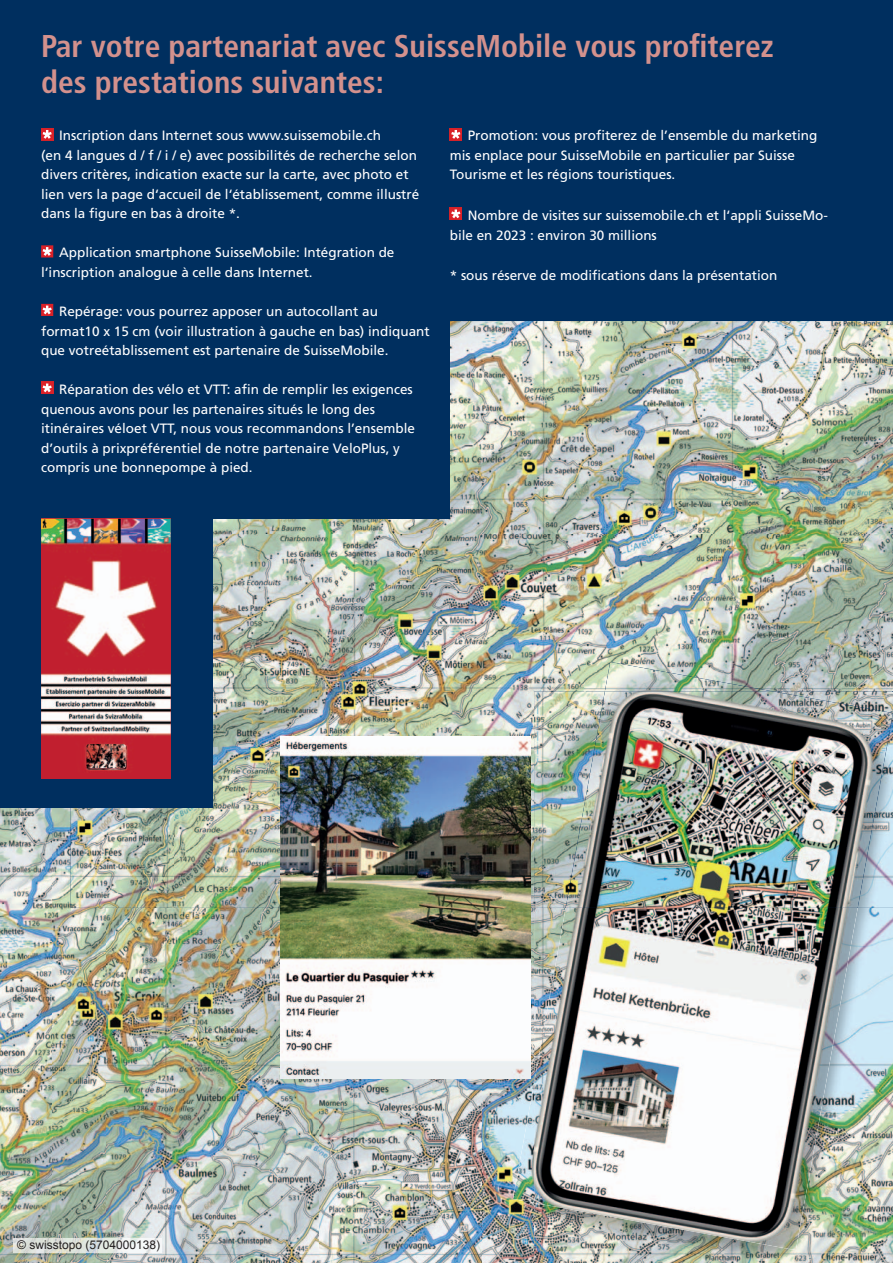
<style>
.page{position:relative;width:893px;height:1263px;background:#fff}
.page>*{position:absolute;margin:0;border:0;box-sizing:border-box;transform-origin:0 0}
.t1{font:700 condensed 31.5px/36px "Frutiger LT Pro";color:#d3918d}
.t2{font:13.5px/19.5px "Frutiger LT Pro";color:#fff}
.t3{font:12px "Arial";color:#231f20}
</style>
<div class="page">
<div style="left:71px;top:0;width:822px;height:908px;background:#002f5f"></div>
<img style="left:0;top:808px;width:53px;height:455px">
<img style="left:53px;top:808px;width:53px;height:455px">
<img style="left:106px;top:908px;width:214px;height:355px">
<img style="left:481px;top:908px;width:53px;height:355px">
<img style="left:320px;top:1079px;width:161px;height:184px">
<img style="left:213px;top:321px;width:680px;height:213px">
<img style="left:213px;top:534px;width:371px;height:214px">
<img style="left:584px;top:534px;width:309px;height:158px">
<img style="left:173px;top:748px;width:108px;height:160px">
<img style="left:530px;top:748px;width:4px;height:160px">
<img style="left:71px;top:808px;width:102px;height:100px">
<div style="left:0;top:0;width:450px;height:519px;background:#002f5f"></div>
<div style="left:0;top:506px;width:213px;height:302px;background:#002f5f"></div>
<div style="left:41px;top:128px;width:12px;height:12px;background:#da2128"></div>
<svg style="left:43px;top:130px;width:9px;height:9px"></svg>
<div style="left:41px;top:245px;width:12px;height:12px;background:#da2128"></div>
<svg style="left:43px;top:247px;width:9px;height:9px"></svg>
<svg style="left:41px;top:304px;width:12px;height:12px"></svg>
<svg style="left:43px;top:306px;width:9px;height:8px"></svg>
<svg style="left:41px;top:382px;width:12px;height:12px"></svg>
<svg style="left:43px;top:383px;width:9px;height:9px"></svg>
<img style="left:14px;top:1238px;width:148px;height:14px">
<img style="left:41px;top:519px;width:130px;height:260px">
<img style="left:86px;top:744px;width:40px;height:24px;border-radius:3px">
<div style="left:450px;top:128px;width:12px;height:12px;background:#da2128"></div>
<svg style="left:451px;top:130px;width:9px;height:9px"></svg>
<svg style="left:450px;top:208px;width:12px;height:12px"></svg>
<svg style="left:451px;top:209px;width:9px;height:9px"></svg>
<img style="left:281px;top:737px;width:249px;height:342px">
<img style="left:534px;top:908px;width:359px;height:355px">
<img style="left:534px;top:692px;width:32px;height:216px">
<img style="left:513px;top:1082px;width:21px;height:121px">
<img style="left:605px;top:662px;width:169px;height:30px">
<img style="left:534px;top:908px;width:324px;height:342px">
<img style="left:566px;top:692px;width:327px;height:216px">
<h1 class="t1" style="left:41px;top:29px;width:734px">Par votre partenariat avec SuisseMobile vous profiterez des prestations suivantes:</h1>
<p class="t2" style="left:41px;top:127px;width:380px;text-indent:18px">Inscription dans Internet sous www.suissemobile.ch<br>(en 4 langues d / f / i / e) avec possibilités de recherche selon divers critères, indication exacte sur la carte, avec photo et lien vers la page d‘accueil de l‘établissement, comme illustré dans la figure en bas à droite *.</p>
<p class="t2" style="left:41px;top:244px;width:355px;text-indent:18px">Application smartphone SuisseMobile: Intégration de l‘inscription analogue à celle dans Internet.</p>
<p class="t2" style="left:41px;top:302px;width:390px;text-indent:18px">Repérage: vous pourrez apposer un autocollant au format10 x 15 cm (voir illustration à gauche en bas) indiquant que votreétablissement est partenaire de SuisseMobile.</p>
<p class="t2" style="left:41px;top:380px;width:375px;text-indent:18px">Réparation des vélo et VTT: afin de remplir les exigences quenous avons pour les partenaires situés le long des itinéraires véloet VTT, nous vous recommandons l’ensemble d’outils à prixpréférentiel de notre partenaire VeloPlus, y compris une bonnepompe à pied.</p>
<p class="t2" style="left:450px;top:127px;width:369px;text-indent:18px">Promotion: vous profiterez de l’ensemble du marketing mis enplace pour SuisseMobile en particulier par Suisse<br>Tourisme et les régions touristiques.</p>
<p class="t2" style="left:450px;top:206px;width:380px;line-height:20.2px;text-indent:18px">Nombre de visites sur suissemobile.ch et l‘appli SuisseMo&shy;bile en 2023 : environ 30 millions</p>
<p class="t2" style="left:450px;top:266px;width:329px">* sous réserve de modifications dans la présentation</p>
<p class="t3" style="left:17px;top:1238px;width:144px">© swisstopo (5704000138)</p>
</div>
